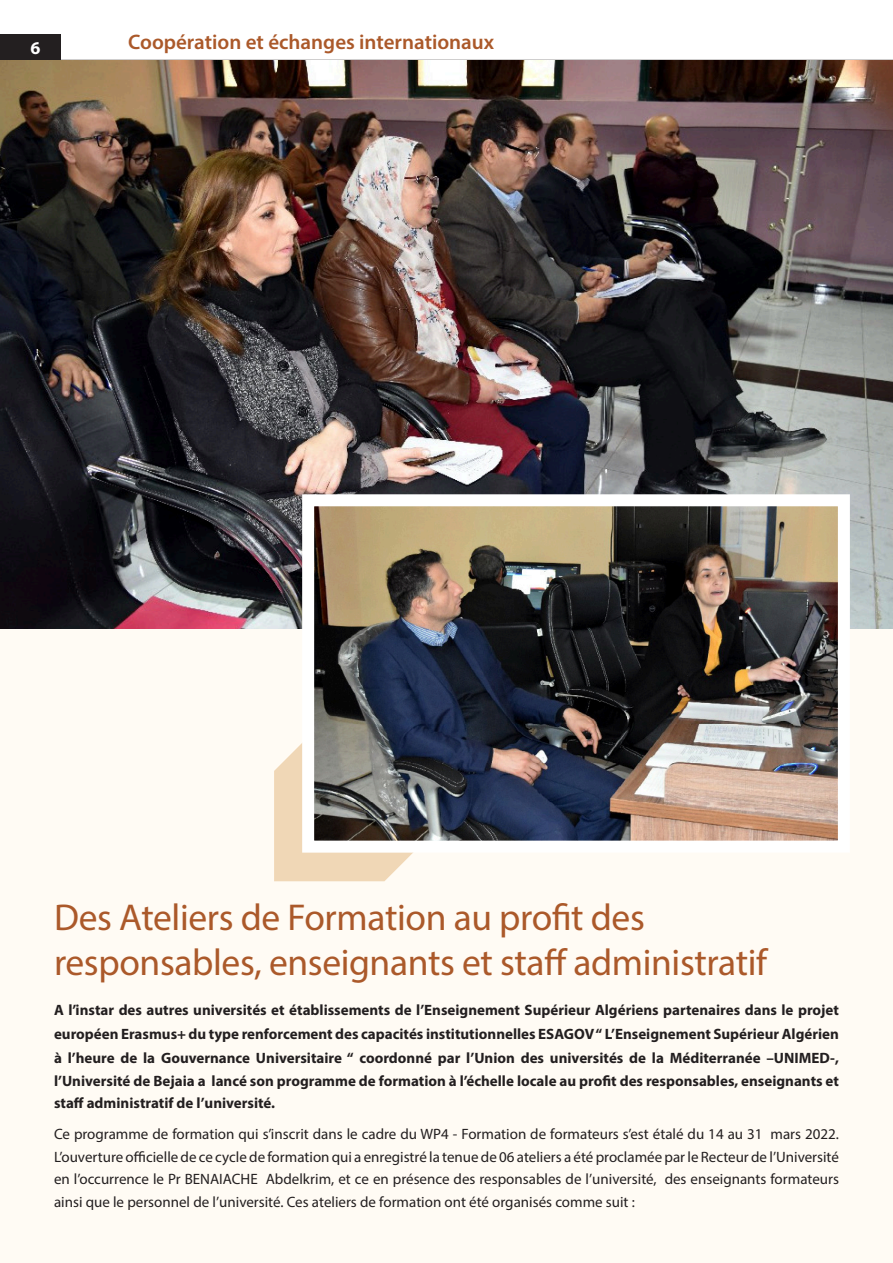
<style>
.page{position:relative;width:893px;height:1263px;background:#fff}
.page>*{position:absolute;margin:0;border:0;box-sizing:border-box;transform-origin:0 0}
.t1{font:37.5px/45px "Myriad Pro";letter-spacing:-.01em;color:#ab592a}
.t2{font:600 21px "Myriad Pro";color:#ab592a}
.t3{font:700 18px "Myriad Pro";color:#fff}
.t4{font:700 15px/24px "Myriad Pro";color:#231f20;text-align:justify}
.t5{font:15px/22.5px "Myriad Pro";color:#231f20;text-align:justify}
</style>
<div class="page">
<div style="left:0;top:60px;width:893px;height:1203px;background:#fffbf4"></div>
<svg style="left:60px;top:34px;width:833px;height:26px"></svg>
<div style="left:0;top:34px;width:60px;height:26px;background:#231f20"></div>
<svg style="left:274px;top:743px;width:139px;height:138px;background:#f1dbbd"></svg>
<img style="left:0;top:60px;width:893px;height:568px">
<img style="left:315px;top:507px;width:522px;height:333px">
<div style="left:302px;top:494px;width:548px;height:359px;border:12px solid #fff"></div>
<p class="t3" style="left:30px;top:36px;width:11px">6</p>
<h2 class="t2" style="left:128px;top:29px;width:368px">Coopération et échanges internationaux</h2>
<h1 class="t1" style="left:54px;top:895px;width:715px">Des Ateliers de Formation au profit des responsables, enseignants et staff administratif</h1>
<p class="t4" style="left:54px;top:998px;width:786px">A l’instar des autres universités et établissements de l’Enseignement Supérieur Algériens partenaires dans le projet européen Erasmus+ du type renforcement des capacités institutionnelles ESAGOV “ L’Enseignement Supérieur Algérien à l’heure de la Gouvernance Universitaire “ coordonné par l’Union des universités de la Méditerranée –UNIMED-,</p>
<p class="t4" style="left:54px;top:1069px;width:787px;line-height:22.5px">l’Université de Bejaia a lancé son programme de formation à l’échelle locale au profit des responsables, enseignants et staff administratif de l’université.</p>
<p class="t5" style="left:54px;top:1122px;width:786px">Ce programme de formation qui s’inscrit dans le cadre du WP4 - Formation de formateurs s’est étalé du 14 au 31 mars 2022.<br>L’ouverture officielle de ce cycle de formation qui a enregistré la tenue de 06 ateliers a été proclamée par le Recteur de l’Université en l’occurrence le Pr BENAIACHE Abdelkrim, et ce en présence des responsables de l’université, des enseignants formateurs ainsi que le personnel de l’université. Ces ateliers de formation ont été organisés comme suit :</p>
</div>
